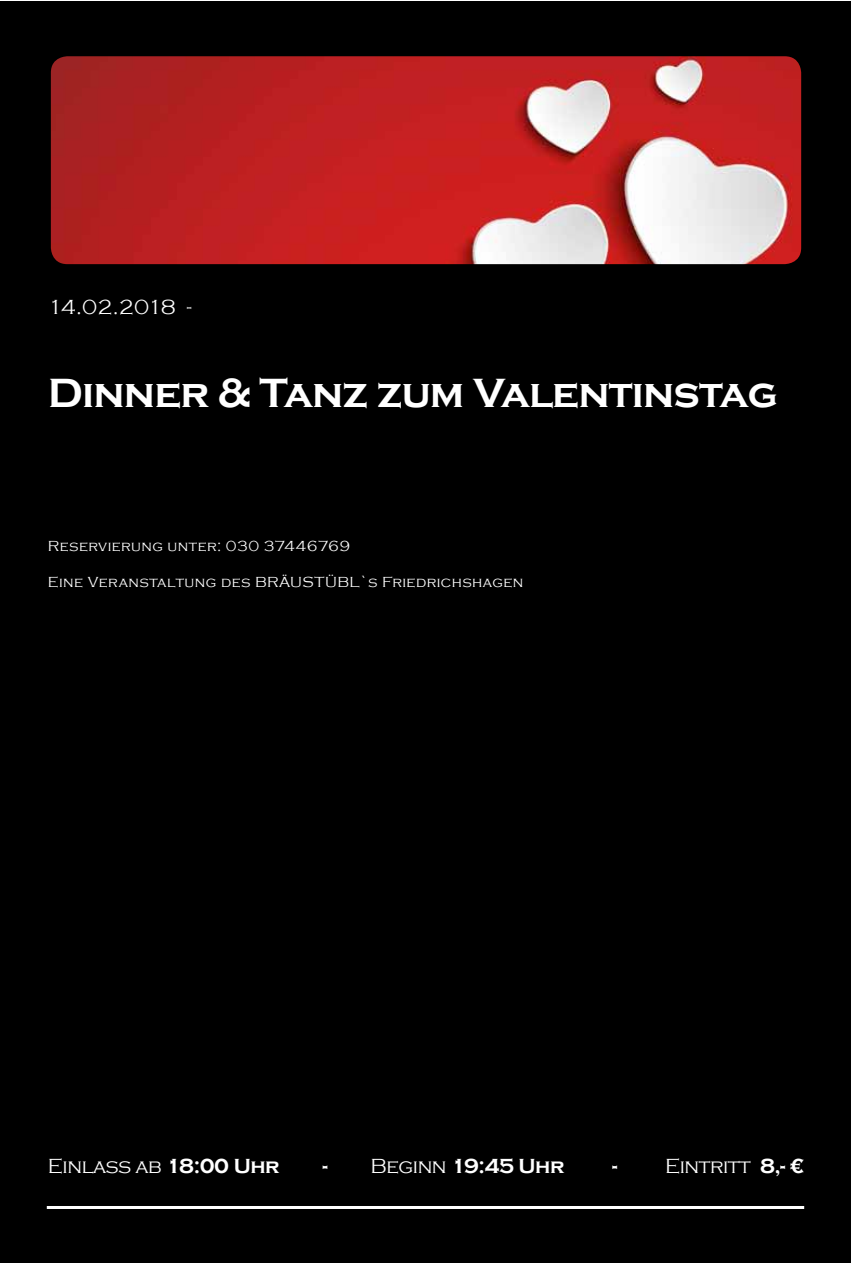
<style>
.page{position:relative;width:851px;height:1263px;background:#fff}
.page>*{position:absolute;margin:0;border:0;box-sizing:border-box;transform-origin:0 0}
.t1{font:700 42px "Copperplate Gothic";letter-spacing:-.02em;color:#fff}
.t2{font:300 21px "Copperplate Gothic";letter-spacing:-.02em;color:#fff}
.t3{font:700 21px "Copperplate Gothic";letter-spacing:-.02em;color:#fff}
.t4{font:300 15px "Copperplate Gothic";letter-spacing:.03em;color:#fff}
.s1{font-weight:700}
.s2{font-weight:300}
</style>
<div class="page">
<div style="left:1px;top:1px;width:849px;height:1261px;background:#000"></div>
<hr style="left:47px;top:1206px;width:757px;height:3px;background:#fff">
<img style="left:52px;top:57px;width:748px;height:206px">
<div style="left:48px;top:53px;width:756px;height:214px;border:3px solid #000;border-radius:18px"></div>
<h2 class="t2" style="left:48px;top:295px;width:145px">14.02.2018 -</h2>
<h1 class="t1" style="left:48px;top:370px;width:731px">Dinner &amp; Tanz zum Valentinstag</h1>
<p class="t4" style="left:48px;top:538px;width:304px">Reservierung unter: 030 37446769</p>
<p class="t4" style="left:48px;top:574px;width:477px">Eine Veranstaltung des BRÄUSTÜBL`s Friedrichshagen</p>
<h2 class="t2" style="left:48px;top:1155px;width:233px">Einlass ab <span class="s1">18:00 Uhr</span></h2>
<h2 class="t3" style="left:323px;top:1155px;width:243px">- <span class="s2">Beginn</span> 19:45 Uhr</h2>
<h2 class="t2" style="left:612px;top:1155px;width:194px"><span class="s1">-</span> Eintritt <span class="s1">8,- €</span></h2>
</div>
